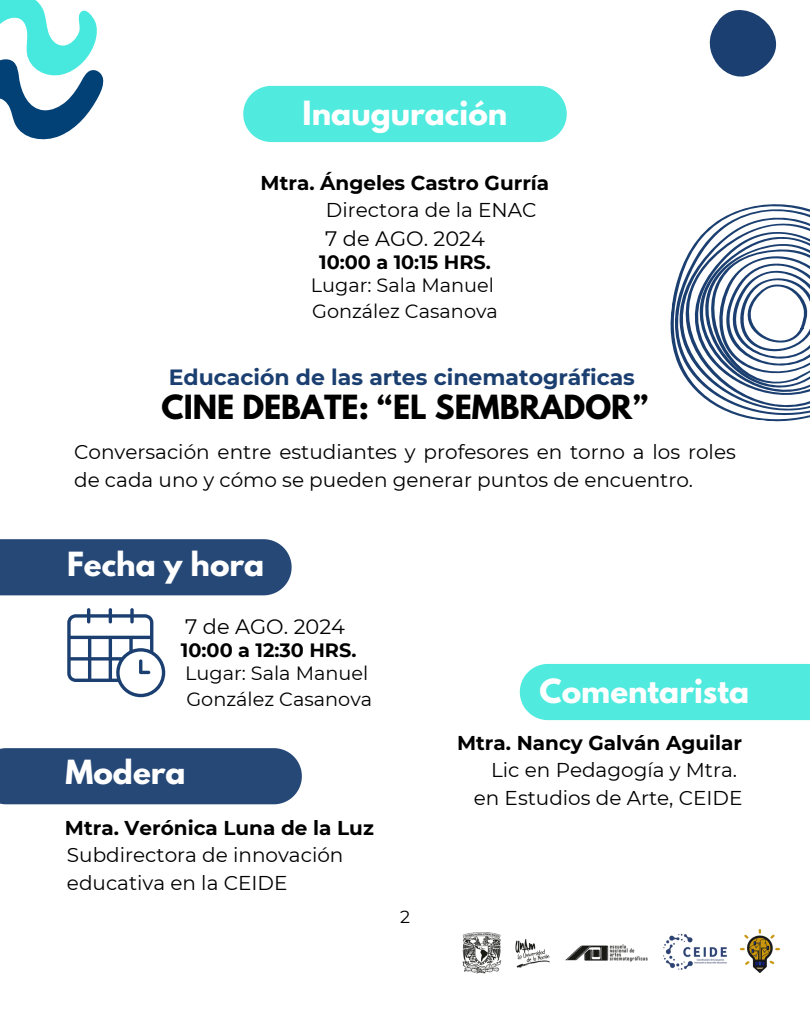
<style>
.page{position:relative;width:810px;height:1013px;background:#fff}
.page>*{position:absolute;margin:0;border:0;box-sizing:border-box;transform-origin:0 0}
.t1{font:700 29.5px "League Spartan";color:#fff}
.t2{font:700 29.5px "League Spartan";color:#000}
.t3{font:700 22px "Montserrat";color:#1b3f70}
.t4{font:20.9px "Montserrat";color:#000}
.t5{font:20px/27.8px "Montserrat";color:#000}
.t6{font:700 20px "Montserrat";color:#000}
.t7{font:19.3px "Montserrat";color:#000}
.t8{font:700 19.3px "Montserrat";color:#000}
.t9{font:17.6px "Montserrat";color:#000}
</style>
<div class="page">
<img style="left:673px;top:933px;width:54px;height:37px">
<img style="left:741px;top:929px;width:38px;height:43px">
<img style="left:462px;top:932px;width:211px;height:42px">
<div style="left:243px;top:86px;width:324px;height:56px;background:#50eadf"></div>
<svg style="left:709px;top:10px;width:68px;height:67px"></svg>
<svg style="left:670px;top:206px;width:140px;height:216px"></svg>
<svg style="left:0;top:0;width:104px;height:140px"></svg>
<svg style="left:67px;top:608px;width:98px;height:89px"></svg>
<div style="left:0;top:539px;width:292px;height:56px;background:#264877"></div>
<div style="left:520px;top:664px;width:290px;height:56px;background:#50eadf"></div>
<div style="left:0;top:748px;width:302px;height:56px;background:#264877"></div>
<h5 class="t1" style="left:303px;top:98px;width:206px">Inauguración</h5>
<p class="t6" style="left:261px;top:170px;width:290px">Mtra. Ángeles Castro Gurría</p>
<p class="t5" style="left:326px;top:195px;width:212px">Directora de la ENAC</p>
<h3 class="t4" style="left:325px;top:226px;width:161px">7 de AGO. 2024</h3>
<h1 class="t8" style="left:319px;top:250px;width:173px">10:00 a 10:15 HRS.</h1>
<h4 class="t7" style="left:311px;top:273px;width:185px">Lugar: Sala Manuel</h4>
<p class="t7" style="left:312px;top:299px;width:187px">González Casanova</p>
<h4 class="t3" style="left:169px;top:363px;width:468px">Educación de las artes cinematográficas</h4>
<h2 class="t2" style="left:162px;top:393px;width:488px">CINE DEBATE: “EL SEMBRADOR”</h2>
<h3 class="t5" style="left:74px;top:438px;width:663px">Conversación entre estudiantes y profesores en torno a los roles de cada uno y cómo se pueden generar puntos de encuentro.</h3>
<h4 class="t1" style="left:67px;top:549px;width:199px">Fecha y hora</h4>
<h2 class="t4" style="left:185px;top:614px;width:161px">7 de AGO. 2024</h2>
<p class="t8" style="left:181px;top:638px;width:177px">10:00 a 12:30 HRS.</p>
<p class="t7" style="left:185px;top:661px;width:185px">Lugar: Sala Manuel</p>
<h2 class="t7" style="left:186px;top:687px;width:187px">González Casanova</h2>
<h3 class="t1" style="left:65px;top:757px;width:122px">Modera</h3>
<h4 class="t6" style="left:65px;top:815px;width:310px">Mtra. Verónica Luna de la Luz</h4>
<p class="t5" style="left:67px;top:841px;width:278px">Subdirectora de innovación educativa en la CEIDE</p>
<h4 class="t9" style="left:400px;top:905px;width:11px">2</h4>
<h5 class="t1" style="left:540px;top:676px;width:211px">Comentarista</h5>
<p class="t6" style="left:457px;top:731px;width:286px">Mtra. Nancy Galván Aguilar</p>
<p class="t5" style="left:474px;top:756px;width:270px;text-align:right">Lic en Pedagogía y Mtra. en Estudios de Arte, CEIDE</p>
</div>
